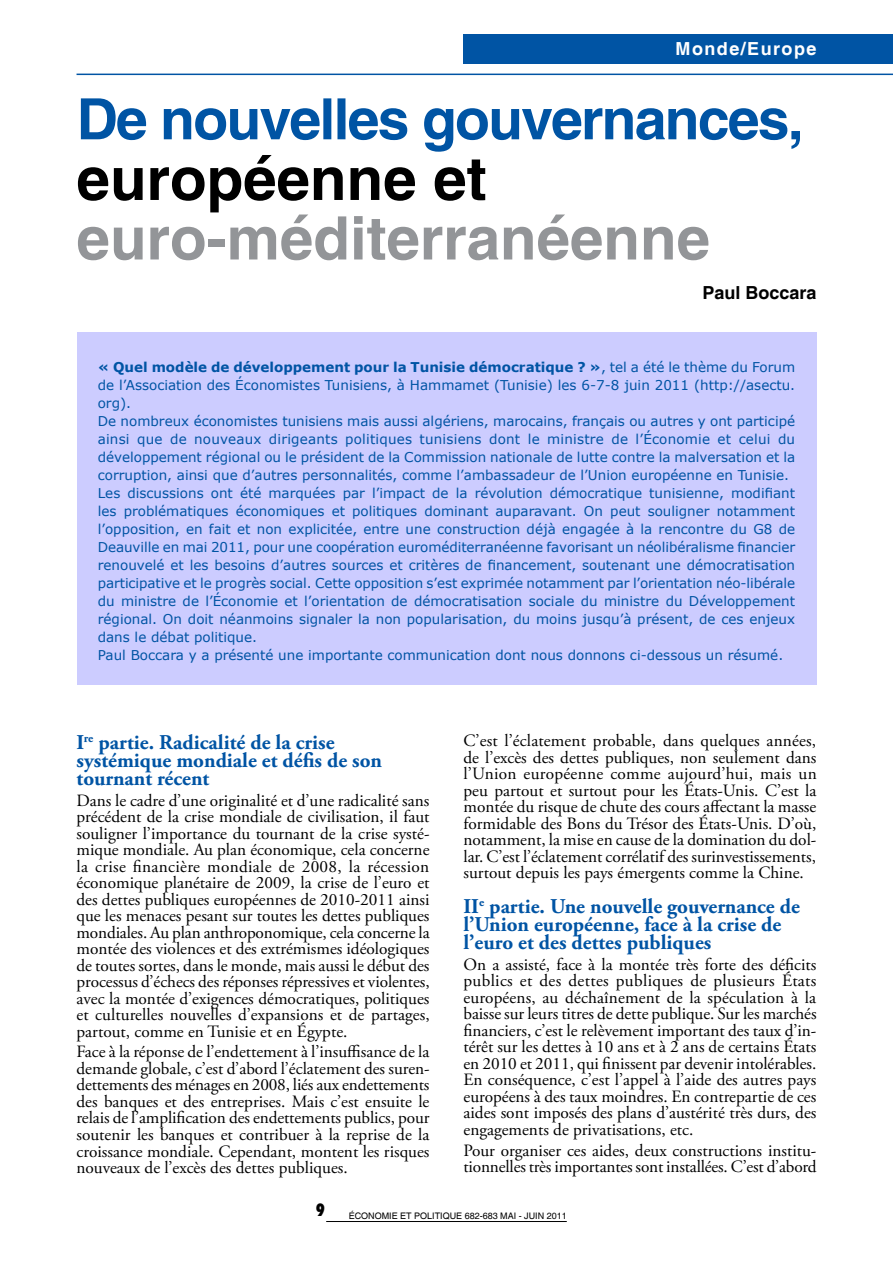
<style>
.page{position:relative;width:893px;height:1263px;background:#fff}
.page>*{position:absolute;margin:0;border:0;box-sizing:border-box;transform-origin:0 0}
.t1{font:700 60px "Helvetica";color:#939598}
.t2{font:700 60px "Helvetica";color:#000}
.t3{font:700 57px "Helvetica";letter-spacing:-.03em;color:#0054a4}
.t4{font:700 21px/18px "Adobe Garamond Pro";color:#0054a4}
.t5{font:700 18px "Helvetica";letter-spacing:.08em;color:#fff}
.t6{font:700 18px "Helvetica";color:#000}
.t7{font:17.25px/16.5px "Adobe Garamond Pro";color:#000;text-align:justify}
.t8{font:900 condensed 17.25px "Futura BT";color:#000}
.t9{font:13.5px/18px "Verdana";color:#0054a4}
.t10{font:9px "Helvetica";color:#000}
.s1{font-weight:700}
</style>
<div class="page">
<hr style="left:77px;top:74px;width:816px;height:1px;background:#0054a4">
<div style="left:463px;top:34px;width:430px;height:30px;background:#0054a4"></div>
<hr style="left:326px;top:1221px;width:241px;height:1px;background:#000">
<div style="left:77px;top:332px;width:739px;height:353px;background:#ccf"></div>
<p class="t5" style="left:676px;top:37px;width:142px">Monde/Europe</p>
<h2 class="t3" style="left:77px;top:84px;width:729px">De nouvelles gouvernances,</h2>
<h1 class="t2" style="left:77px;top:142px;width:412px">européenne et</h1>
<h1 class="t1" style="left:77px;top:202px;width:635px">euro-méditerranéenne</h1>
<p class="t6" style="left:702px;top:282px;width:116px">Paul Boccara</p>
<p class="t9" style="left:98px;top:358px;width:699px"><span class="s1">« Quel modèle de développement pour la Tunisie démocratique ? »</span>, tel a été le thème du Forum de l’Association des économistes Tunisiens, à Hammamet (Tunisie) les 6-7-8 juin 2011 (http://asectu. org).<br>De nombreux économistes tunisiens mais aussi algériens, marocains, français ou autres y ont participé ainsi que de nouveaux dirigeants politiques tunisiens dont le ministre de l’économie et celui du développement régional ou le président de la Commission nationale de lutte contre la malversation et la corruption, ainsi que d’autres personnalités, comme l’ambassadeur de l’Union européenne en Tunisie.<br>Les discussions ont été marquées par l’impact de la révolution démocratique tunisienne, modifiant les problématiques économiques et politiques dominant auparavant. On peut souligner notamment l’opposition, en fait et non explicitée, entre une construction déjà engagée à la rencontre du G8 de Deauville en mai 2011, pour une coopération euroméditerranéenne favorisant un néolibéralisme financier renouvelé et les besoins d’autres sources et critères de financement, soutenant une démocratisation participative et le progrès social. Cette opposition s’est exprimée notamment par l’orientation néo-libérale du ministre de l’économie et l’orientation de démocratisation sociale du ministre du Développement régional. On doit néanmoins signaler la non popularisation, du moins jusqu’à présent, de ces enjeux dans le débat politique.<br>Paul Boccara y a présenté une importante communication dont nous donnons ci-dessous un résumé.</p>
<p class="t4" style="left:77px;top:733px;width:307px">I<sup>re</sup> partie. Radicalité de la crise systémique mondiale et défis de son tournant récent</p>
<p class="t7" style="left:77px;top:792px;width:355px">Dans le cadre d’une originalité et d’une radicalité sans précédent de la crise mondiale de civilisation, il faut souligner l’importance du tournant de la crise systé&shy;mique mondiale. Au plan économique, cela concerne la crise financière mondiale de 2008, la récession économique planétaire de 2009, la crise de l’euro et des dettes publiques européennes de 2010-2011 ainsi que les menaces pesant sur toutes les dettes publiques mondiales. Au plan anthroponomique, cela concerne la montée des violences et des extrémismes idéologiques de toutes sortes, dans le monde, mais aussi le début des processus d’échecs des réponses répressives et violentes, avec la montée d’exigences démocratiques, politiques et culturelles nouvelles d’expansions et de partages, partout, comme en Tunisie et en égypte.</p>
<p class="t7" style="left:77px;top:1044px;width:355px">Face à la réponse de l’endettement à l’insuffisance de la demande globale, c’est d’abord l’éclatement des suren&shy;dettements des ménages en 2008, liés aux endettements des banques et des entreprises. Mais c’est ensuite le relais de l’amplification des endettements publics, pour soutenir les banques et contribuer à la reprise de la croissance mondiale. Cependant, montent les risques nouveaux de l’excès des dettes publiques.</p>
<p class="t7" style="left:463px;top:733px;width:355px">C’est l’éclatement probable, dans quelques années, de l’excès des dettes publiques, non seulement dans l’Union européenne comme aujourd’hui, mais un peu partout et surtout pour les États-Unis. C’est la montée du risque de chute des cours affectant la masse formidable des Bons du Trésor des États-Unis. D’où, notamment, la mise en cause de la domination du dol&shy;lar. C’est l’éclatement corrélatif des surinvestissements, surtout depuis les pays émergents comme la Chine.</p>
<p class="t4" style="left:463px;top:898px;width:338px">II<sup>e</sup> partie. Une nouvelle gouvernance de l’Union européenne, face à la crise de l’euro et des dettes publiques</p>
<p class="t7" style="left:463px;top:957px;width:355px">On a assisté, face à la montée très forte des déficits publics et des dettes publiques de plusieurs états européens, au déchaînement de la spéculation à la baisse sur leurs titres de dette publique. Sur les marchés financiers, c’est le relèvement important des taux d’in&shy;térêt sur les dettes à 10 ans et à 2 ans de certains états en 2010 et 2011, qui finissent par devenir intolérables.<br>En conséquence, c’est l’appel à l’aide des autres pays européens à des taux moindres. En contrepartie de ces aides sont imposés des plans d’austérité très durs, des engagements de privatisations, etc.</p>
<p class="t7" style="left:463px;top:1142px;width:355px">Pour organiser ces aides, deux constructions institu&shy;tionnelles très importantes sont installées. C’est d’abord</p>
<p class="t8" style="left:316px;top:1200px;width:10px">9</p>
<p class="t10" style="left:349px;top:1210px;width:220px">ÉCONOMIE ET POLITIQUE 682-683 MAI - JUIN 2011</p>
</div>
